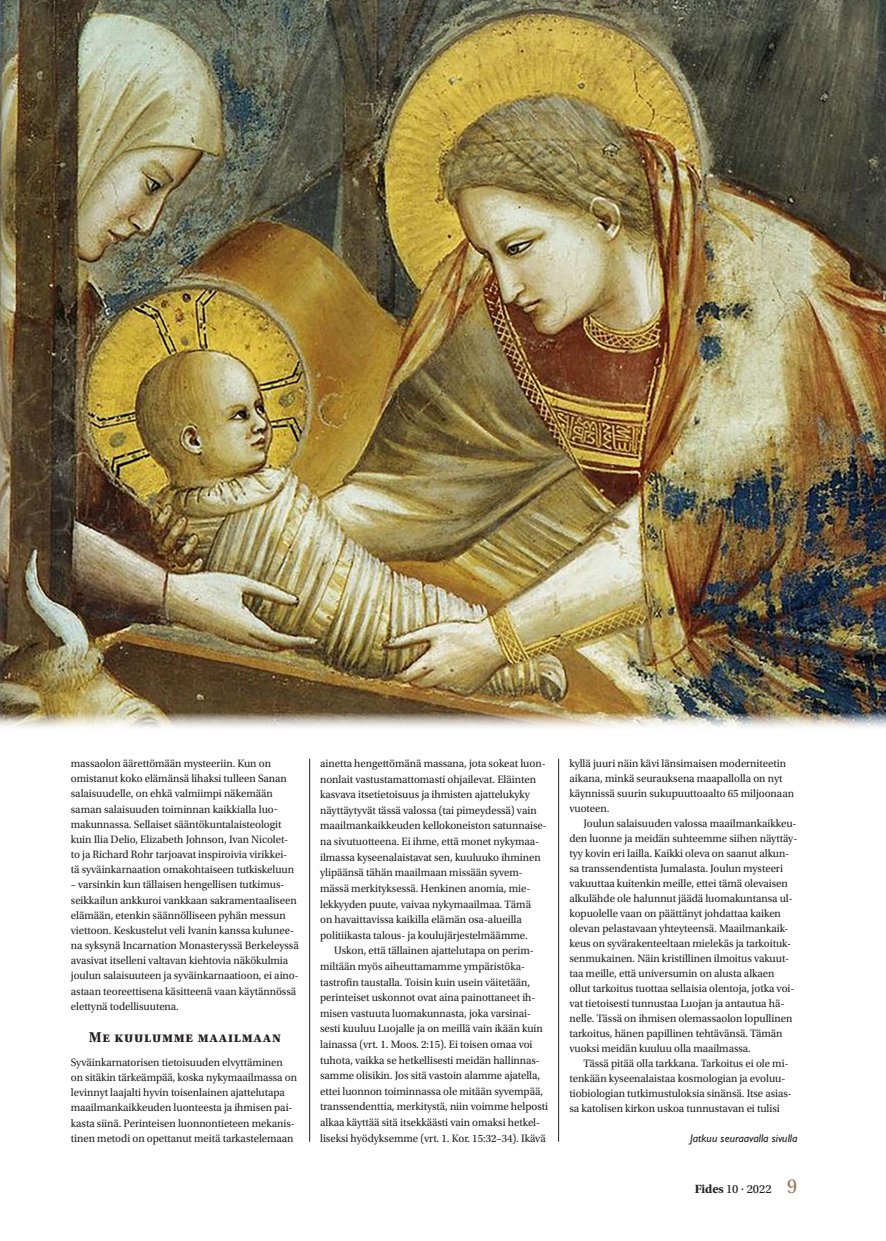
<style>
.page{position:relative;width:886px;height:1241px;background:#fff}
.page>*{position:absolute;margin:0;border:0;box-sizing:border-box;transform-origin:0 0}
.t1{font:700 15px "Utopia Std";letter-spacing:.05em;color:#231f20}
.t2{font:12.5px "Utopia Std Capt";letter-spacing:-.005em;color:#231f20}
.t3{font:11.25px/15.6px "Utopia Std";letter-spacing:-.005em;color:#231f20}
.t4{font:italic 11.25px "Gill Sans Std";color:#231f20}
.s1{font-family:"Utopia Std";font-weight:700}
.s2{font-family:"Utopia Std";font-weight:600}
.s3{font-family:"Utopia Std";font-size:21.25px;color:#997655}
</style>
<div class="page">
<img style="left:0;top:0;width:886px;height:728px">
<hr style="left:309px;top:758px;width:1px;height:383px;background:#231f20">
<hr style="left:558px;top:758px;width:1px;height:383px;background:#231f20">
<p class="t3" style="left:71px;top:755px;width:225px;line-height:15.1px">massaolon äärettömään mysteeriin. Kun on omistanut koko elämänsä lihaksi tulleen Sanan salaisuudelle, on ehkä valmiimpi näkemään saman salaisuuden toiminnan kaikkialla luo&shy;makunnassa. Sellaiset sääntökuntalaisteologit kuin Ilia Delio, Elizabeth Johnson, Ivan Nicolet&shy;to ja Richard Rohr tarjoavat inspiroivia virikkei&shy;tä syväinkarnaation omakohtaiseen tutkiskeluun</p>
<p class="t3" style="left:71px;top:877px;width:229px;line-height:15.1px">– varsinkin kun tällaisen hengellisen tutkimus&shy;seikkailun ankkuroi vankkaan sakramentaaliseen elämään, etenkin säännölliseen pyhän messun viettoon. Keskustelut veli Ivanin kanssa kulunee&shy;na syksynä Incarnation Monasteryssä Berkeleyssä avasivat itselleni valtavan kiehtovia näkökulmia joulun salaisuuteen ja syväinkarnaatioon, ei aino&shy;astaan teoreettisena käsitteenä vaan käytännössä elettynä todellisuutena.</p>
<h1 class="t1" style="left:89px;top:1028px;width:194px">Me kuulumme maailmaan</h1>
<p class="t3" style="left:71px;top:1054px;width:228px;line-height:15.1px">Syväinkarnatorisen tietoisuuden elvyttäminen on sitäkin tärkeämpää, koska nykymaailmassa on levinnyt laajalti hyvin toisenlainen ajattelutapa maailmankaikkeuden luonteesta ja ihmisen pai&shy;kasta siinä. Perinteisen luonnontieteen mekanis&shy;tinen metodi on opettanut meitä tarkastelemaan</p>
<p class="t3" style="left:320px;top:755px;width:228px">ainetta hengettömänä massana, jota sokeat luon&shy;nonlait vastustamattomasti ohjailevat. Eläinten kasvava itsetietoisuus ja ihmisten ajattelukyky näyttäytyvät tässä valossa (tai pimeydessä) vain maailmankaikkeuden kellokoneiston satunnaise&shy;na sivutuotteena. Ei ihme, että monet nykymaa&shy;ilmassa kyseenalaistavat sen, kuuluuko ihminen ylipäänsä tähän maailmaan missään syvem&shy;mässä merkityksessä. Henkinen anomia, mie&shy;lekkyyden puute, vaivaa nykymaailmaa. Tämä<br>on havaittavissa kaikilla elämän osa-alueilla politiikasta talous- ja koulujärjestelmäämme.</p>
<p class="t3" style="left:320px;top:942px;width:229px;text-indent:14px">Uskon, että tällainen ajattelutapa on perim&shy;miltään myös aiheuttamamme ympäristöka&shy;tastrofin taustalla. Toisin kuin usein väitetään, perinteiset uskonnot ovat aina painottaneet ih&shy;misen vastuuta luomakunnasta, joka varsinai&shy;sesti kuuluu Luojalle ja on meillä vain ikään kuin lainassa (vrt. 1. Moos. 2:15). Ei toisen omaa voi tuhota, vaikka se hetkellisesti meidän hallinnas&shy;samme olisikin. Jos sitä vastoin alamme ajatella, ettei luonnon toiminnassa ole mitään syvempää, transsendenttia, merkitystä, niin voimme helposti alkaa käyttää sitä itsekkäästi vain omaksi hetkel&shy;liseksi hyödyksemme (vrt. 1. Kor. 15:32–34). Ikävä</p>
<p class="t3" style="left:569px;top:756px;width:226px;line-height:15px">kyllä juuri näin kävi länsimaisen moderniteetin aikana, minkä seurauksena maapallolla on nyt käynnissä suurin sukupuuttoaalto 65 miljoonaan vuoteen.</p>
<p class="t3" style="left:569px;top:815px;width:229px;line-height:15px;text-indent:14px">Joulun salaisuuden valossa maailmankaikkeu&shy;den luonne ja meidän suhteemme siihen näyttäy&shy;tyy kovin eri lailla. Kaikki oleva on saanut alkun&shy;sa transsendentista Jumalasta. Joulun mysteeri vakuuttaa kuitenkin meille, ettei tämä olevaisen alkulähde ole halunnut jäädä luomakuntansa ul&shy;kopuolelle vaan on päättänyt johdattaa kaiken olevan pelastavaan yhteyteensä. Maailmankaik&shy;keus on syvärakenteeltaan mielekäs ja tarkoituk&shy;senmukainen. Näin kristillinen ilmoitus vakuut&shy;taa meille, että universumin on alusta alkaen ollut tarkoitus tuottaa sellaisia olentoja, jotka voi&shy;vat tietoisesti tunnustaa Luojan ja antautua hä&shy;nelle. Tässä on ihmisen olemassaolon lopullinen tarkoitus, hänen papillinen tehtävänsä. Tämän vuoksi meidän kuuluu olla maailmassa.</p>
<p class="t3" style="left:569px;top:1056px;width:224px;line-height:15px;text-indent:14px">Tässä pitää olla tarkkana. Tarkoitus ei ole mi&shy;tenkään kyseenalaistaa kosmologian ja evoluu&shy;tiobiologian tutkimustuloksia sinänsä. Itse asias&shy;sa katolisen kirkon uskoa tunnustavan ei tulisi</p>
<p class="t4" style="left:690px;top:1131px;width:109px">Jatkuu seuraavalla sivulla</p>
<p class="t2" style="left:695px;top:1181px;width:104px"><span class="s1">Fide</span><span class="s2">s</span> 10 . 2022 <span class="s3">9</span></p>
</div>
